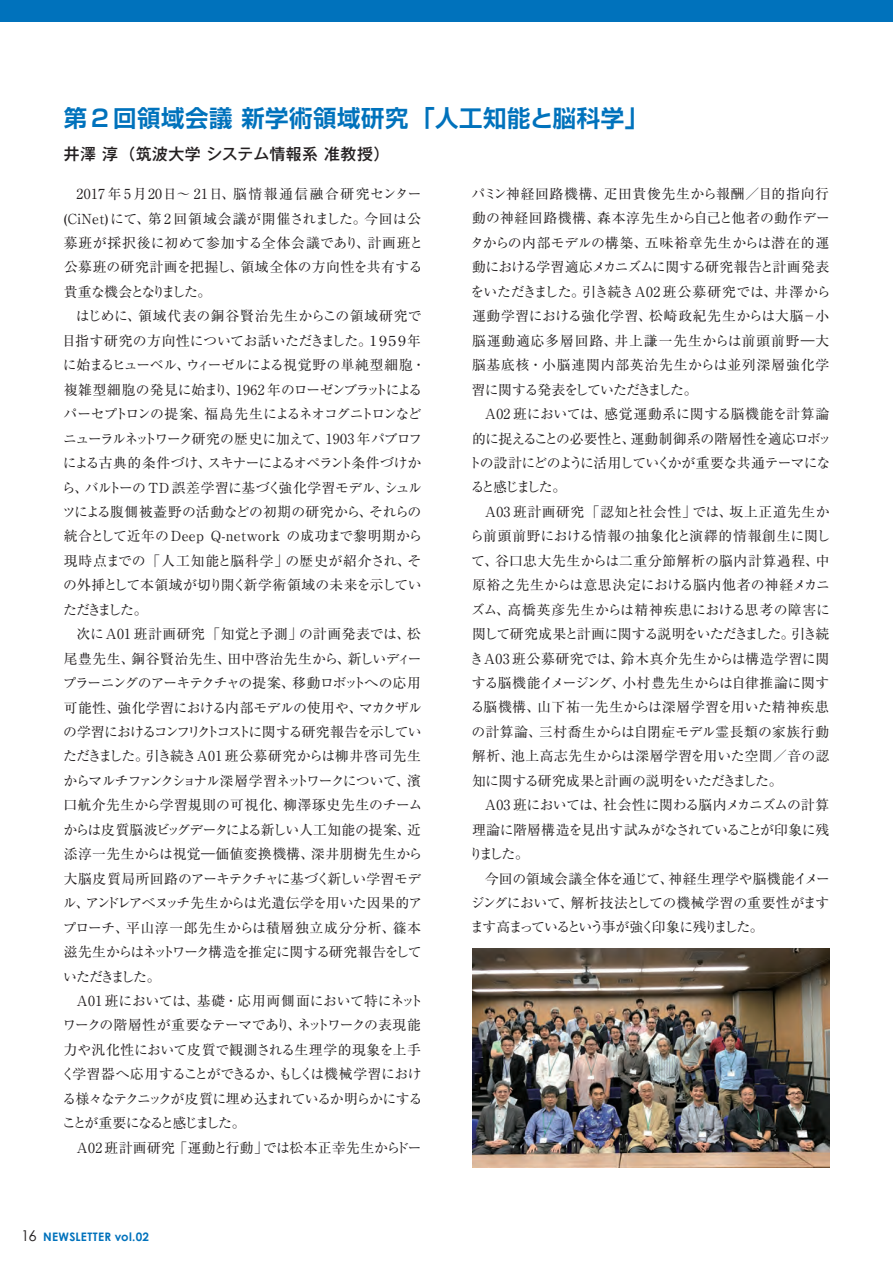
<style>
.page{position:relative;width:893px;height:1263px;background:#fff}
.page>*{position:absolute;margin:0;border:0;box-sizing:border-box;transform-origin:0 0}
.t1{font:700 23.4px "Shin Go Pr 6 De";letter-spacing:.025em;color:#0072bc}
.タイトル氏名{font:500 15.9px "Gothic MB101 Pr 6";letter-spacing:.025em;color:#231f20}
.基本段落_インデント{font:13.8px/24.5px "Ryumin Pro";letter-spacing:-.025em;color:#231f20;text-align:justify}
.基本段落_インデント-2{font:13.8px/24.5px "Ryumin Pro";letter-spacing:.025em;color:#231f20}
.t2{font:700 11.7px "Century Gothic";letter-spacing:.025em;color:#0072bc}
.s1{font-weight:400;font-size:14.85px;color:#231f20}
</style>
<div class="page">
<div style="left:0;top:0;width:893px;height:21px;background:#0072bc"></div>
<img style="left:472px;top:948px;width:357px;height:219px">
<p class="t1" style="left:64px;top:99px;width:586px">第 2 回領域会議 新学術領域研究「人工知能と脳科学」</p>
<p class="タイトル氏名" style="left:64px;top:141px;width:327px">井澤 淳（筑波大学 システム情報系 准教授）</p>
<p class="基本段落_インデント-2" style="left:64px;top:181px;width:361px;text-indent:13px">2017 年 5月20日～ 21日、脳情報通信融合研究センター(CiNet)にて、第 2 回領域会議が開催されました。今回は公募班が採択後に初めて参加する全体会議であり、計画班と公募班の研究計画を把握し、領域全体の方向性を共有する貴重な機会となりました。</p>
<p class="基本段落_インデント" style="left:62px;top:303px;width:365px;text-align:left;text-indent:14px">はじめに、領域代表の銅谷賢治先生からこの領域研究で目指す研究の方向性についてお話いただきました。１９５９年に始まるヒューベル、ウィーゼルによる視覚野の単純型細胞・複雑型細胞の発見に始まり、1962 年のローゼンブラットによるパーセプトロンの提案、福島先生によるネオコグニトロンなどニューラルネットワーク研究の歴史に加えて、1903 年パブロフによる古典的条件づけ、スキナーによるオペラント条件づけから、バルトーの TD 誤差学習に基づく強化学習モデル、シュルツによる腹側被蓋野の活動などの初期の研究から、それらの統合として近年のDeep Q-network の成功まで黎明期から現時点までの「人工知能と脳科学」の歴史が紹介され、その外挿として本領域が切り開く新学術領域の未来を示していただきました。</p>
<p class="基本段落_インデント" style="left:63px;top:621px;width:361px;text-indent:14px">次にA01 班計画研究「知覚と予測」の計画発表では、松尾豊先生、銅谷賢治先生、田中啓治先生から、新しいディープラーニングのアーキテクチャの提案、移動ロボットへの応用可能性、強化学習における内部モデルの使用や、マカクザルの学習におけるコンフリクトコストに関する研究報告を示していただきました。引き続きA01 班公募研究からは柳井啓司先生からマルチファンクショナル深層学習ネットワークについて、濱口航介先生から学習規則の可視化、柳澤琢史先生のチームからは皮質脳波ビッグデータによる新しい人工知能の提案、近添淳一先生からは視覚―価値変換機構、深井朋樹先生から大脳皮質局所回路のアーキテクチャに基づく新しい学習モデル、アンドレアべヌッチ先生からは光遺伝学を用いた因果的アプローチ、平山淳一郎先生からは積層独立成分分析、篠本滋先生からはネットワーク構造を推定に関する研究報告をしていただきました。</p>
<p class="基本段落_インデント" style="left:61px;top:988px;width:364px;text-align:left;text-indent:15px">A01 班においては、基礎・応用両側面において特にネットワークの階層性が重要なテーマであり、ネットワークの表現能力や汎化性において皮質で観測される生理学的現象を上手く学習器へ応用することができるか、もしくは機械学習における様々なテクニックが皮質に埋め込まれているか明らかにすることが重要になると感じました。</p>
<p class="基本段落_インデント-2" style="left:77px;top:1134px;width:347px">A02班計画研究「運動と行動」では松本正幸先生からドー</p>
<p class="t2" style="left:21px;top:1230px;width:129px"><span class="s1">16</span> NEWSLETTER vol.02</p>
<p class="基本段落_インデント" style="left:470px;top:181px;width:362px">パミン神経回路機構、疋田貴俊先生から報酬／目的指向行動の神経回路機構、森本淳先生から自己と他者の動作データからの内部モデルの構築、五味裕章先生からは潜在的運動における学習適応メカニズムに関する研究報告と計画発表をいただきました。引き続きA02 班公募研究では、井澤から運動学習における強化学習、松崎政紀先生からは大脳－小脳運動適応多層回路、井上謙一先生からは前頭前野―大脳基底核・小脳連関内部英治先生からは並列深層強化学習に関する発表をしていただきました。</p>
<p class="基本段落_インデント" style="left:468px;top:401px;width:365px;text-align:left;text-indent:16px">A02 班においては、感覚運動系に関する脳機能を計算論的に捉えることの必要性と、運動制御系の階層性を適応ロボットの設計にどのように活用していくかが重要な共通テーマになると感じました。</p>
<p class="基本段落_インデント" style="left:470px;top:498px;width:362px;text-indent:15px">A03 班計画研究「認知と社会性」では、坂上正道先生から前頭前野における情報の抽象化と演繹的情報創生に関して、谷口忠大先生からは二重分節解析の脳内計算過程、中原裕之先生からは意思決定における脳内他者の神経メカニズム、高橋英彦先生からは精神疾患における思考の障害に関して研究成果と計画に関する説明をいただきました。引き続きA03 班公募研究では、鈴木真介先生からは構造学習に関する脳機能イメージング、小村豊先生からは自律推論に関する脳機構、山下祐一先生からは深層学習を用いた精神疾患の計算論、三村喬生からは自閉症モデル霊長類の家族行動解析、池上高志先生からは深層学習を用いた空間／音の認知に関する研究成果と計画の説明をいただきました。</p>
<p class="基本段落_インデント" style="left:469px;top:792px;width:361px;text-indent:15px">A03 班においては、社会性に関わる脳内メカニズムの計算理論に階層構造を見出す試みがなされていることが印象に残りました。</p>
<p class="基本段落_インデント" style="left:470px;top:865px;width:361px;text-indent:15px">今回の領域会議全体を通じて、神経生理学や脳機能イメージングにおいて、解析技法としての機械学習の重要性がますます高まっているという事が強く印象に残りました。</p>
</div>
